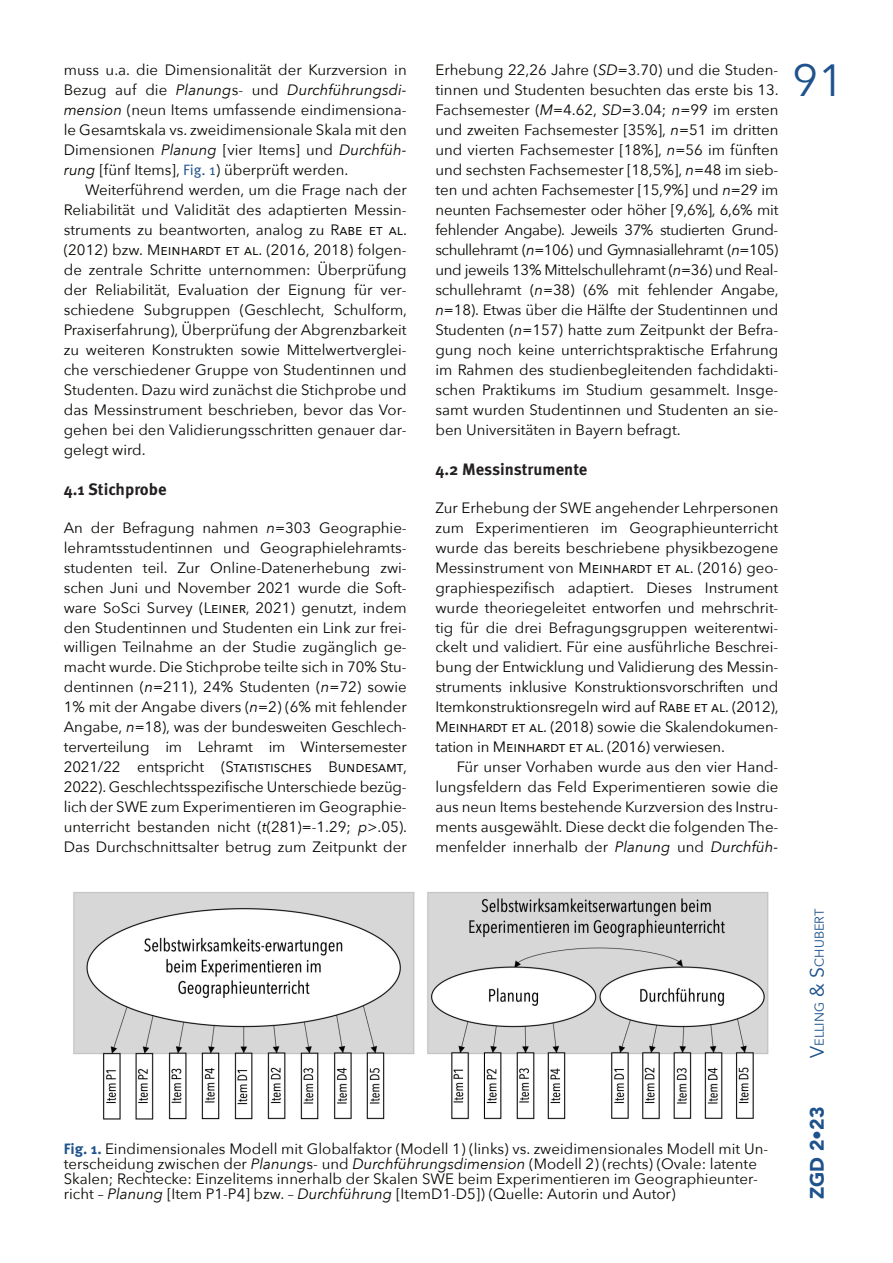
<style>
.page{position:relative;width:893px;height:1263px;background:#fff}
.page>*{position:absolute;margin:0;border:0;box-sizing:border-box;transform-origin:0 0}
.t1{font:45px "Avenir Next";color:#1e528c}
.t2{font:900 19.5px "Avenir";color:#1e528c}
.t3{font:700 16.5px "Meta Pro";color:#231f20}
.t4{font:15px/20px "Avenir Next";color:#080704;text-align:justify}
.t5{font:12.9px "Avenir";color:#1e528c}
.s1{font-style:italic}
.s2{font-family:"Meta Pro";color:#1e528c}
.s3{font-family:"Meta Pro";font-weight:700;color:#1e528c}
.s4{font-size:19.5px}
</style>
<div class="page">
<img style="left:73px;top:892px;width:696px;height:228px">
<p class="t4" style="left:64px;top:60px;width:344px">muss u.a. die Dimensionalität der Kurzversion in Bezug auf die <span class="s1">Planung</span>s- und <span class="s1">Durchführungsdi&shy;mension</span> (neun Items umfassende eindimensiona&shy;le Gesamtskala vs. zweidimensionale Skala mit den Dimensionen <span class="s1">Planung</span> [vier Items] und <span class="s1">Durchfüh&shy;rung</span> [fünf Items], <span class="s2">Fig. 1</span>) überprüft werden.</p>
<p class="t4" style="left:64px;top:180px;width:345px;text-indent:21px">Weiterführend werden, um die Frage nach der Reliabilität und Validität des adaptierten Messin&shy;struments zu beantworten, analog zu Rabe et al. (2012) bzw. Meinhardt et al. (2016, 2018) folgen&shy;de zentrale Schritte unternommen: Überprüfung der Reliabilität, Evaluation der Eignung für ver&shy;schiedene Subgruppen (Geschlecht, Schulform, Praxiserfahrung), Überprüfung der Abgrenzbarkeit zu weiteren Konstrukten sowie Mittelwertverglei&shy;che verschiedener Gruppe von Studentinnen und Studenten. Dazu wird zunächst die Stichprobe und das Messinstrument beschrieben, bevor das Vor&shy;gehen bei den Validierungsschritten genauer dar&shy;gelegt wird.</p>
<p class="t3" style="left:64px;top:482px;width:104px">4.1 Stichprobe</p>
<p class="t4" style="left:64px;top:518px;width:345px">An der Befragung nahmen <span class="s1">n</span>=303 Geographie&shy;lehramtsstudentinnen und Geographielehramts&shy;studenten teil. Zur Online-Datenerhebung zwi&shy;schen Juni und November 2021 wurde die Soft&shy;ware SoSci Survey (Leiner, 2021) genutzt, indem den Studentinnen und Studenten ein Link zur frei&shy;willigen Teilnahme an der Studie zugänglich ge&shy;macht wurde. Die Stichprobe teilte sich in 70% Stu&shy;dentinnen (<span class="s1">n</span>=211), 24% Studenten (<span class="s1">n</span>=72) sowie 1% mit der Angabe divers (<span class="s1">n</span>=2) (6% mit fehlender Angabe, <span class="s1">n</span>=18), was der bundesweiten Geschlech&shy;terverteilung im Lehramt im Wintersemester 2021/22 entspricht (Statistisches Bundesamt, 2022). Geschlechtsspezifische Unterschiede bezüg&shy;lich der SWE zum Experimentieren im Geographie&shy;unterricht bestanden nicht (<span class="s1">t</span>(281)=-1.29; <span class="s1">p</span>&gt;.05).<br>Das Durchschnittsalter betrug zum Zeitpunkt der</p>
<p class="t4" style="left:435px;top:60px;width:345px">Erhebung 22,26 Jahre (<span class="s1">SD</span>=3.70) und die Studen&shy;tinnen und Studenten besuchten das erste bis 13.<br>Fachsemester (<span class="s1">M</span>=4.62, <span class="s1">SD</span>=3.04; <span class="s1">n</span>=99 im ersten und zweiten Fachsemester [35%], <span class="s1">n</span>=51 im dritten und vierten Fachsemester [18%], <span class="s1">n</span>=56 im fünften und sechsten Fachsemester [18,5%], <span class="s1">n</span>=48 im sieb&shy;ten und achten Fachsemester [15,9%] und <span class="s1">n</span>=29 im neunten Fachsemester oder höher [9,6%], 6,6% mit fehlender Angabe). Jeweils 37% studierten Grund&shy;schullehramt (<span class="s1">n</span>=106) und Gymnasiallehramt (<span class="s1">n</span>=105) und jeweils 13% Mittelschullehramt (<span class="s1">n</span>=36) und Real&shy;schullehramt (<span class="s1">n</span>=38) (6% mit fehlender Angabe, <span class="s1">n</span>=18). Etwas über die Hälfte der Studentinnen und Studenten (<span class="s1">n</span>=157) hatte zum Zeitpunkt der Befra&shy;gung noch keine unterrichtspraktische Erfahrung im Rahmen des studienbegleitenden fachdidakti&shy;schen Praktikums im Studium gesammelt. Insge&shy;samt wurden Studentinnen und Studenten an sie&shy;ben Universitäten in Bayern befragt.</p>
<p class="t3" style="left:435px;top:462px;width:153px">4.2 Messinstrumente</p>
<p class="t4" style="left:435px;top:498px;width:345px">Zur Erhebung der SWE angehender Lehrpersonen zum Experimentieren im Geographieunterricht wurde das bereits beschriebene physikbezogene Messinstrument von Meinhardt et al. (2016) geo&shy;graphiespezifisch adaptiert. Dieses Instrument wurde theoriegeleitet entworfen und mehrschrit&shy;tig für die drei Befragungsgruppen weiterentwi&shy;ckelt und validiert. Für eine ausführliche Beschrei&shy;bung der Entwicklung und Validierung des Messin&shy;struments inklusive Konstruktionsvorschriften und Itemkonstruktionsregeln wird auf Rabe et al. (2012), Meinhardt et al. (2018) sowie die Skalendokumen&shy;tation in Meinhardt et al. (2016) verwiesen.</p>
<p class="t4" style="left:435px;top:757px;width:344px;text-indent:21px">Für unser Vorhaben wurde aus den vier Hand&shy;lungsfeldern das Feld Experimentieren sowie die aus neun Items bestehende Kurzversion des Instru&shy;ments ausgewählt. Diese deckt die folgenden The&shy;menfelder innerhalb der <span class="s1">Planung</span> und <span class="s1">Durchfüh-</span></p>
<h1 class="t1" style="left:792px;top:51px;width:54px">91</h1>
<p class="t4" style="left:64px;top:1142px;width:706px;line-height:15px;text-align:left"><span class="s3">Fig. 1.</span> Eindimensionales Modell mit Globalfaktor (Modell 1) (links) vs. zweidimensionales Modell mit Un&shy;terscheidung zwischen der <span class="s1">Planung</span>s- und <span class="s1">Durchführungsdimension</span> (Modell 2) (rechts) (Ovale: latente Skalen; Rechtecke: Einzelitems innerhalb der Skalen SWE beim Experimentieren im Geographieunter&shy;richt – <span class="s1">Planung</span> [Item P1-P4] bzw. – <span class="s1">Durchführung</span> [ItemD1-D5]) (Quelle: Autorin und Autor)</p>
<p class="t5" style="left:811px;top:1058px;width:151px;rotate:-90deg"><span class="s4">V</span>ELLING <span class="s4">&amp; S</span>CHUBERT</p>
<h2 class="t2" style="left:804px;top:1199px;width:94px;rotate:-90deg">ZGD 2•23</h2>
</div>
